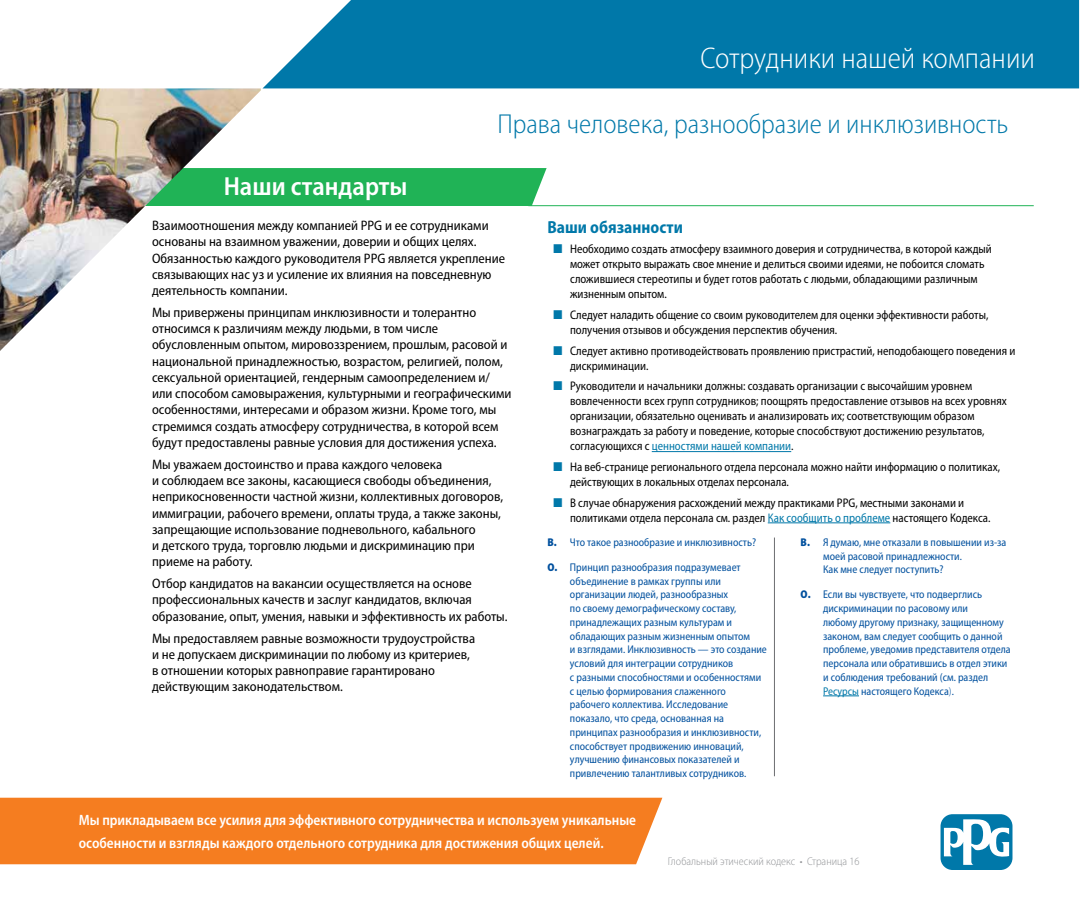
<style>
.page{position:relative;width:1080px;height:900px;background:#fff}
.page>*{position:absolute;margin:0;border:0;box-sizing:border-box;transform-origin:0 0}
.t1{font:300 semi-condensed 30px "Myriad Pro";color:#fff}
.t2{font:300 semi-condensed 27.5px "Myriad Pro";color:#0078a9}
.t3{font:600 semi-condensed 26.25px "Myriad Pro";color:#fff}
.t4{font:700 semi-condensed 17.5px "Myriad Pro";color:#0078a9;scale:.95 1}
.t5{font:600 semi-condensed 15px/22.5px "Myriad Pro";color:#fff;scale:.96 1}
.t6{font:semi-condensed 13.75px/16.2px "Myriad Pro";color:#000}
.t7{font:semi-condensed 12.5px/15px "Myriad Pro";color:#000;scale:.94 1}
.t8{font:semi-condensed 11.25px/13.8px "Myriad Pro";color:#00509e;scale:.96 1}
.t9{font:300 semi-condensed 11.25px "Myriad Pro";color:#939598}
.s1{font-family:"Suisse Intl";font-stretch:normal;font-size:16.25px;color:#0078a9}
.s2{color:#0078a9}
.s3{font-weight:900}
.s4{font-weight:300}
</style>
<div class="page">
<div style="left:261px;top:168px;width:286px;height:38px;background:#20b356"></div>
<hr style="left:528px;top:205px;width:506px;height:1px;background:#20b356">
<div style="left:0;top:798px;width:662px;height:66px;background:#f57d20"></div>
<div style="left:263px;top:0;width:816px;height:88px;background:#0078a9"></div>
<img style="left:0;top:88px;width:261px;height:263px">
<hr style="left:652px;top:451px;width:139px;height:1px;background:#0078a9">
<hr style="left:768px;top:523px;width:122px;height:1px;background:#0078a9">
<hr style="left:823px;top:696px;width:36px;height:1px;background:#0078a9">
<hr style="left:774px;top:538px;width:1px;height:238px;background:#6d6e71">
<div style="left:941px;top:814px;width:71px;height:56px;background:#0078a9;border-radius:12px"></div>
<svg style="left:944px;top:819px;width:65px;height:46px"></svg>
<h1 class="t1" style="left:700px;top:42px;width:336px">Сотрудники нашей компании</h1>
<h3 class="t3" style="left:224px;top:172px;width:185px">Наши стандарты</h3>
<h2 class="t2" style="left:497px;top:109px;width:512px">Права человека, разнообразие и инклюзивность</h2>
<p class="t6" style="left:152px;top:218px;width:355px">Взаимоотношения между компанией PPG и ее сотрудниками основаны на взаимном уважении, доверии и общих целях.<br>Обязанностью каждого руководителя PPG является укрепление связывающих нас уз и усиление их влияния на повседневную деятельность компании.</p>
<p class="t6" style="left:152px;top:304px;width:361px">Мы привержены принципам инклюзивности и толерантно относимся к различиям между людьми, в том числе обусловленным опытом, мировоззрением, прошлым, расовой и национальной принадлежностью, возрастом, религией, полом, сексуальной ориентацией, гендерным самоопределением и/ или способом самовыражения, культурными и географическими особенностями, интересами и образом жизни. Кроме того, мы стремимся создать атмосферу сотрудничества, в которой всем будут предоставлены равные условия для достижения успеха.</p>
<p class="t6" style="left:152px;top:456px;width:353px">Мы уважаем достоинство и права каждого человека<br>и соблюдаем все законы, касающиеся свободы объединения, неприкосновенности частной жизни, коллективных договоров, иммиграции, рабочего времени, оплаты труда, а также законы, запрещающие использование подневольного, кабального<br>и детского труда, торговлю людьми и дискриминацию при приеме на работу.</p>
<p class="t6" style="left:152px;top:576px;width:357px">Отбор кандидатов на вакансии осуществляется на основе профессиональных качеств и заслуг кандидатов, включая образование, опыт, умения, навыки и эффективность их работы.</p>
<p class="t6" style="left:152px;top:630px;width:325px">Мы предоставляем равные возможности трудоустройства и не допускаем дискриминации по любому из критериев, в отношении которых равноправие гарантировано действующим законодательством.</p>
<p class="t4" style="left:548px;top:217px;width:144px">Ваши обязанности</p>
<p class="t7" style="left:570px;top:242px;width:450px;text-indent:-17px"><span class="s1">■</span> Необходимо создать атмосферу взаимного доверия и сотрудничества, в которой каждый может открыто выражать свое мнение и делиться своими идеями, не побоится сломать сложившиеся стереотипы и будет готов работать с людьми, обладающими различным жизненным опытом.</p>
<p class="t7" style="left:570px;top:308px;width:447px;text-indent:-17px"><span class="s1">■</span> Следует наладить общение со своим руководителем для оценки эффективности работы, получения отзывов и обсуждения перспектив обучения.</p>
<p class="t7" style="left:570px;top:343px;width:476px;text-indent:-17px"><span class="s1">■</span> Следует активно противодействовать проявлению пристрастий, неподобающего поведения и дискриминации.</p>
<p class="t7" style="left:570px;top:379px;width:466px;text-indent:-17px"><span class="s1">■</span> Руководители и начальники должны: создавать организации с высочайшим уровнем вовлеченности всех групп сотрудников; поощрять предоставление отзывов на всех уровнях организации, обязательно оценивать и анализировать их; соответствующим образом вознаграждать за работу и поведение, которые способствуют достижению результатов, согласующихся с <span class="s2">ценностями нашей компании</span>.</p>
<p class="t7" style="left:570px;top:460px;width:459px;text-indent:-17px"><span class="s1">■</span> На веб-странице регионального отдела персонала можно найти информацию о политиках, действующих в локальных отделах персонала.</p>
<p class="t7" style="left:570px;top:495px;width:449px;text-indent:-17px"><span class="s1">■</span> В случае обнаружения расхождений между практиками PPG, местными законами и политиками отдела персонала см. раздел <span class="s2">Как сообщить о проблеме</span> настоящего Кодекса.</p>
<p class="t8" style="left:547px;top:536px;width:219px"><span class="s3">В.</span> Что такое разнообразие и инклюзивность?</p>
<p class="t8" style="left:570px;top:561px;width:207px;text-indent:-22px"><span class="s3">О.</span> Принцип разнообразия подразумевает объединение в рамках группы или организации людей, разнообразных<br>по своему демографическому составу, принадлежащих разным культурам и обладающих разным жизненным опытом<br>и взглядами. Инклюзивность — это создание условий для интеграции сотрудников<br>с разными способностями и особенностями с целью формирования слаженного рабочего коллектива. Исследование показало, что среда, основанная на принципах разнообразия и инклюзивности, способствует продвижению инноваций, улучшению финансовых показателей и привлечению талантливых сотрудников.</p>
<p class="t8" style="left:823px;top:536px;width:193px;text-indent:-22px"><span class="s3">В.</span> Я думаю, мне отказали в повышении из-за моей расовой принадлежности.<br>Как мне следует поступить?</p>
<p class="t8" style="left:823px;top:588px;width:197px;text-indent:-22px"><span class="s3">О.</span> Если вы чувствуете, что подверглись дискриминации по расовому или<br>любому другому признаку, защищенному законом, вам следует сообщить о данной проблеме, уведомив представителя отдела персонала или обратившись в отдел этики и соблюдения требований (см. раздел <span class="s2">Ресурсы</span> настоящего Кодекса<span class="s4">)</span>.</p>
<p class="t5" style="left:79px;top:809px;width:582px">Мы прикладываем все усилия для эффективного сотрудничества и используем уникальные особенности и взгляды каждого отдельного сотрудника для достижения общих целей.</p>
<p class="t9" style="left:668px;top:855px;width:193px">Глобальный этический кодекс • Страница 16</p>
</div>
